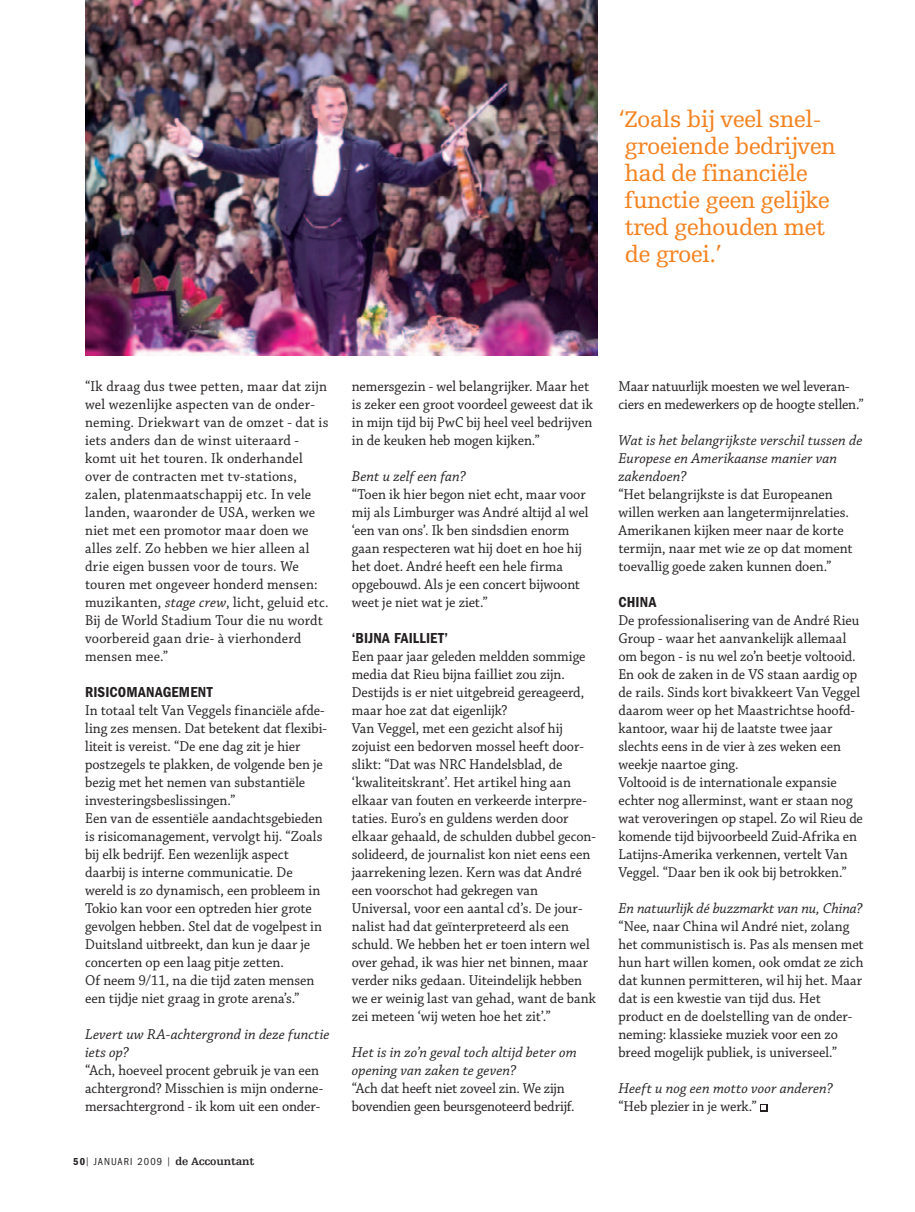
<style>
.page{position:relative;width:915px;height:1212px;background:#fff}
.page>*{position:absolute;margin:0;border:0;box-sizing:border-box;transform-origin:0 0}
.t1{font:24px/27px "Egyptienne FLT Std";letter-spacing:-.03em;color:#f58220}
.t2{font:15px/18px "Chaparral Pro";color:#231f20;scale:.95 1}
.t3{font:italic 15px/18px "Chaparral Pro";letter-spacing:.005em;color:#231f20}
.t4{font:15px/18px "Chaparral Pro";letter-spacing:-.02em;color:#231f20;scale:.95 1}
.t5{font:15px "ITC Franklin Gothic Std Dm Cd";letter-spacing:.01em;color:#231f20}
.t6{font:700 11.25px "Egyptienne FLT Std";letter-spacing:-.01em;color:#231f20}
.s1{font-style:italic}
.s2{font-family:"ITC Franklin Gothic Std Dm Cd";font-weight:400;font-size:10.5px}
.s3{font-family:"ITC Franklin Gothic Std";font-weight:400;font-stretch:condensed;font-size:9px}
.s4{font-family:"ITC Franklin Gothic Std";font-weight:400;font-stretch:condensed;font-size:10.5px}
</style>
<div class="page">
<svg style="left:760px;top:1104px;width:7px;height:7px"></svg>
<svg style="left:761px;top:1105px;width:4px;height:5px"></svg>
<img style="left:85px;top:0;width:512px;height:355px">
<h1 class="t1" style="left:618px;top:108px;width:219px">‘ Zoals bij veel snel&shy;groeiende bedrijven had de financiële functie geen gelijke tred gehouden met de groei.’</h1>
<p class="t2" style="left:85px;top:379px;width:258px">“Ik draag dus twee petten, maar dat zijn wel wezenlijke aspecten van de onder&shy;neming. Driekwart van de omzet - dat is iets anders dan de winst uiteraard - komt uit het touren. Ik onderhandel over de contracten met tv-stations, zalen, platenmaatschappij etc. In vele landen, waaronder de USA, werken we niet met een promotor maar doen we alles zelf. Zo hebben we hier alleen al drie eigen bussen voor de tours. We touren met ongeveer honderd mensen: muzikanten, <span class="s1">stage crew</span>, licht, geluid etc.<br>Bij de World Stadium Tour die nu wordt voorbereid gaan drie- à vierhonderd mensen mee.”</p>
<p class="t5" style="left:85px;top:686px;width:129px">RISICOMANAGEMENT</p>
<p class="t2" style="left:85px;top:703px;width:256px">In totaal telt Van Veggels financiële afde&shy;ling zes mensen. Dat betekent dat flexibi&shy;liteit is vereist. “De ene dag zit je hier postzegels te plakken, de volgende ben je bezig met het nemen van substantiële investeringsbeslissingen.”<br>Een van de essentiële aandachtsgebieden is risicomanagement, vervolgt hij. “Zoals bij elk bedrijf. Een wezenlijk aspect daarbij is interne communicatie. De wereld is zo dynamisch, een probleem in Tokio kan voor een optreden hier grote gevolgen hebben. Stel dat de vogelpest in Duitsland uitbreekt, dan kun je daar je concerten op een laag pitje zetten.<br>Of neem 9/11, na die tijd zaten mensen een tijdje niet graag in grote arena’s.”</p>
<p class="t3" style="left:85px;top:1027px;width:246px">Levert uw RA-achtergrond in deze functie iets op?</p>
<p class="t2" style="left:85px;top:1063px;width:252px">“Ach, hoeveel procent gebruik je van een achtergrond? Misschien is mijn onderne&shy;mersachtergrond - ik kom uit een onder-</p>
<p class="t6" style="left:73px;top:1157px;width:183px"><span class="s2">50</span><span class="s3">|</span> <span class="s4">JANUARI 2009</span> <span class="s3">|</span> de Accountant</p>
<p class="t2" style="left:351px;top:379px;width:255px">nemersgezin - wel belangrijker. Maar het is zeker een groot voordeel geweest dat ik in mijn tijd bij PwC bij heel veel bedrijven in de keuken heb mogen kijken.”</p>
<p class="t3" style="left:351px;top:469px;width:115px">Bent u zelf een fan?</p>
<p class="t2" style="left:351px;top:487px;width:250px">“Toen ik hier begon niet echt, maar voor mij als Limburger was André altijd al wel ‘een van ons’. Ik ben sindsdien enorm gaan respecteren wat hij doet en hoe hij het doet. André heeft een hele firma opgebouwd. Als je een concert bijwoont weet je niet wat je ziet.”</p>
<p class="t5" style="left:351px;top:632px;width:98px">‘BIJNA FAILLIET’</p>
<p class="t2" style="left:351px;top:649px;width:258px">Een paar jaar geleden meldden sommige media dat Rieu bijna failliet zou zijn.<br>Destijds is er niet uitgebreid gereageerd, maar hoe zat dat eigenlijk?<br>Van Veggel, met een gezicht alsof hij zojuist een bedorven mossel heeft door&shy;slikt: “Dat was NRC Handelsblad, de ‘kwaliteitskrant’. Het artikel hing aan elkaar van fouten en verkeerde interpre&shy;taties. Euro’s en guldens werden door elkaar gehaald, de schulden dubbel gecon&shy;solideerd, de journalist kon niet eens een jaarrekening lezen. Kern was dat André een voorschot had gekregen van Universal, voor een aantal cd’s. De jour&shy;nalist had dat geïnterpreteerd als een schuld. We hebben het er toen intern wel over gehad, ik was hier net binnen, maar verder niks gedaan. Uiteindelijk hebben we er weinig last van gehad, want de bank zei meteen ‘wij weten hoe het zit’.”</p>
<p class="t3" style="left:351px;top:1045px;width:226px">Het is in zo’n geval toch altijd beter om opening van zaken te geven?</p>
<p class="t2" style="left:351px;top:1081px;width:236px">“Ach dat heeft niet zoveel zin. We zijn bovendien geen beursgenoteerd bedrijf.</p>
<p class="t4" style="left:618px;top:379px;width:259px">Maar natuurlijk moesten we wel leveran&shy;ciers en medewerkers op de hoogte stellen.”</p>
<p class="t3" style="left:618px;top:433px;width:245px">Wat is het belangrijkste verschil tussen de<br>Europese en Amerikaanse manier van zakendoen?</p>
<p class="t2" style="left:618px;top:487px;width:248px">“Het belangrijkste is dat Europeanen willen werken aan langetermijnrelaties.<br>Amerikanen kijken meer naar de korte termijn, naar met wie ze op dat moment toevallig goede zaken kunnen doen.”</p>
<p class="t5" style="left:618px;top:596px;width:39px">CHINA</p>
<p class="t2" style="left:618px;top:613px;width:259px">De professionalisering van de André Rieu Group - waar het aanvankelijk allemaal om begon - is nu wel zo’n beetje voltooid.<br>En ook de zaken in de VS staan aardig op de rails. Sinds kort bivakkeert Van Veggel daarom weer op het Maastrichtse hoofd&shy;kantoor, waar hij de laatste twee jaar slechts eens in de vier à zes weken een weekje naartoe ging.<br>Voltooid is de internationale expansie echter nog allerminst, want er staan nog wat veroveringen op stapel. Zo wil Rieu de komende tijd bijvoorbeeld Zuid-Afrika en Latijns-Amerika verkennen, vertelt Van Veggel. “Daar ben ik ook bij betrokken.”</p>
<p class="t3" style="left:618px;top:901px;width:246px">En natuurlijk dé buzzmarkt van nu, China?</p>
<p class="t2" style="left:618px;top:919px;width:259px">“Nee, naar China wil André niet, zolang het communistisch is. Pas als mensen met hun hart willen komen, ook omdat ze zich dat kunnen permitteren, wil hij het. Maar dat is een kwestie van tijd dus. Het product en de doelstelling van de onder&shy;neming: klassieke muziek voor een zo breed mogelijk publiek, is universeel.”</p>
<p class="t3" style="left:618px;top:1081px;width:216px">Heeft u nog een motto voor anderen?</p>
<p class="t2" style="left:618px;top:1099px;width:147px">“Heb plezier in je werk.”</p>
</div>
